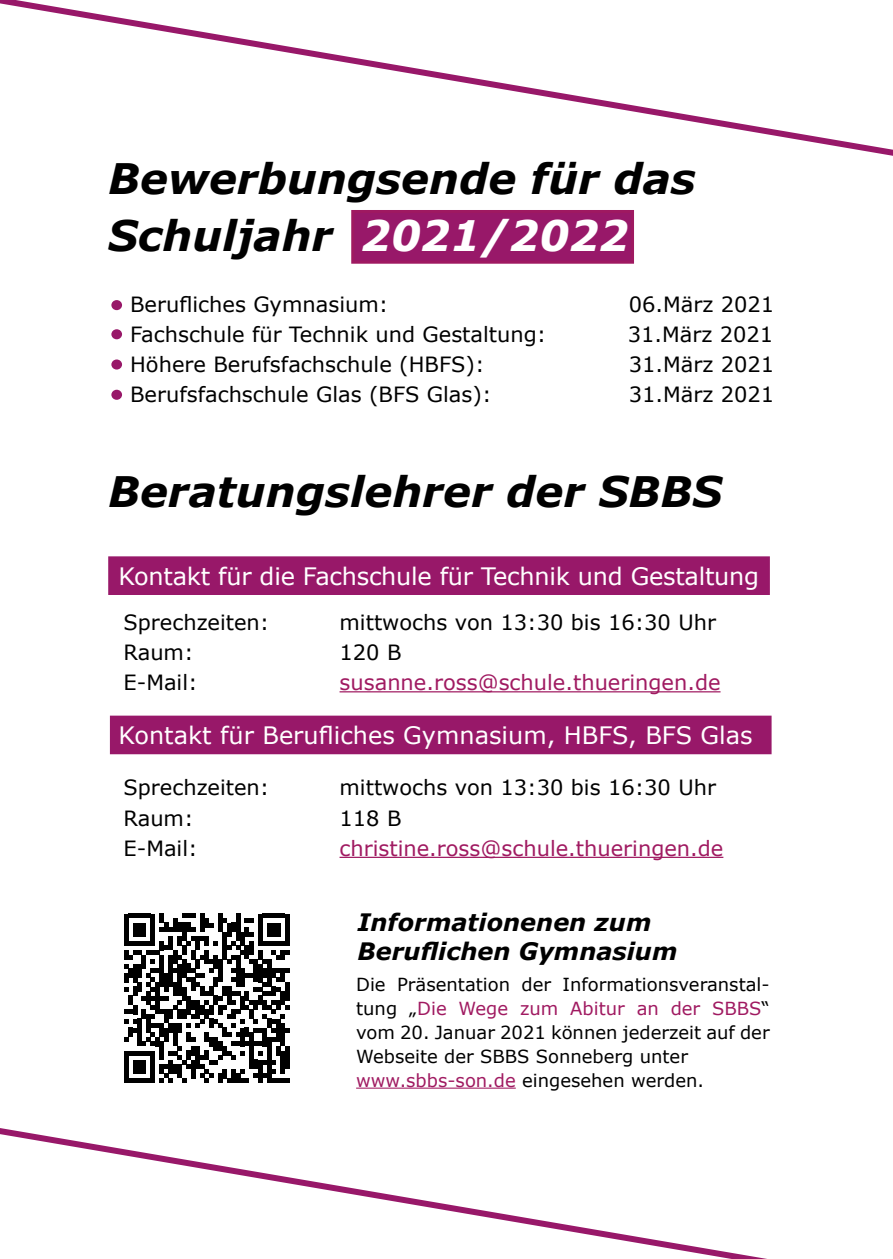
<style>
.page{position:relative;width:893px;height:1259px;background:#fff}
.page>*{position:absolute;margin:0;border:0;box-sizing:border-box;transform-origin:0 0}
.t1{font:italic 700 42px/57px "Verdana";color:#000}
.t2{font:24px "Verdana";letter-spacing:-.01em;color:#fff}
.t3{font:italic 700 24px/28.8px "Verdana";color:#000}
.t4{font:21px "Verdana";color:#000}
.t5{font:21px "Verdana";color:#a01a61}
.t6{font:18px/24px "Verdana";color:#000}
.s1{color:#fff}
.s2{color:#a01a61}
</style>
<div class="page">
<div style="left:110px;top:715px;width:662px;height:39px;background:#981869;border:3px solid #981869"></div>
<div style="left:108px;top:556px;width:662px;height:39px;background:#981869;border:3px solid #981869"></div>
<svg style="left:0;top:0;width:893px;height:370px"></svg>
<svg style="left:0;top:1082px;width:767px;height:177px"></svg>
<hr style="left:340px;top:691px;width:380px;height:1px;background:#a01a61">
<hr style="left:340px;top:856px;width:383px;height:2px;background:#a01a61">
<div style="left:351px;top:210px;width:283px;height:54px;background:#981869;border:3px solid #9f1961"></div>
<hr style="left:356px;top:1087px;width:160px;height:1px;background:#a01a61">
<div style="left:111px;top:300px;width:11px;height:10px;background:#981869;border-radius:50%"></div>
<div style="left:111px;top:329px;width:11px;height:10px;background:#981869;border-radius:50%"></div>
<div style="left:111px;top:359px;width:11px;height:10px;background:#981869;border-radius:50%"></div>
<div style="left:111px;top:390px;width:11px;height:10px;background:#981869;border-radius:50%"></div>
<svg style="left:124px;top:913px;width:166px;height:169px"></svg>
<h1 class="t1" style="left:108px;top:149px;width:589px">Bewerbungsende für das<br>Schuljahr <span class="s1">2021/2022</span></h1>
<p class="t4" style="left:130px;top:290px;width:260px">Berufliches Gymnasium:</p>
<p class="t4" style="left:629px;top:290px;width:147px">06.März 2021</p>
<p class="t4" style="left:130px;top:320px;width:418px">Fachschule für Technik und Gestaltung:</p>
<p class="t4" style="left:628px;top:320px;width:147px">31.März 2021</p>
<p class="t4" style="left:130px;top:350px;width:356px">Höhere Berufsfachschule (HBFS):</p>
<p class="t4" style="left:629px;top:350px;width:147px">31.März 2021</p>
<p class="t4" style="left:130px;top:380px;width:363px">Berufsfachschule Glas (BFS Glas):</p>
<p class="t4" style="left:629px;top:380px;width:147px">31.März 2021</p>
<h1 class="t1" style="left:108px;top:462px;width:616px">Beratungslehrer der SBBS</h1>
<p class="t2" style="left:119px;top:559px;width:642px">Kontakt für die Fachschule für Technik und Gestaltung</p>
<p class="t4" style="left:124px;top:608px;width:147px">Sprechzeiten:</p>
<p class="t4" style="left:340px;top:608px;width:378px">mittwochs von 13:30 bis 16:30 Uhr</p>
<p class="t4" style="left:124px;top:638px;width:72px">Raum:</p>
<p class="t4" style="left:340px;top:638px;width:63px">120 B</p>
<p class="t4" style="left:124px;top:668px;width:76px">E-Mail:</p>
<p class="t5" style="left:340px;top:668px;width:383px">susanne.ross@schule.thueringen.de</p>
<p class="t2" style="left:119px;top:719px;width:635px">Kontakt für Berufliches Gymnasium, HBFS, BFS Glas</p>
<p class="t4" style="left:124px;top:773px;width:147px">Sprechzeiten:</p>
<p class="t4" style="left:340px;top:773px;width:378px">mittwochs von 13:30 bis 16:30 Uhr</p>
<p class="t4" style="left:124px;top:803px;width:72px">Raum:</p>
<p class="t4" style="left:340px;top:803px;width:63px">118 B</p>
<p class="t4" style="left:124px;top:833px;width:76px">E-Mail:</p>
<p class="t5" style="left:340px;top:833px;width:385px">christine.ross@schule.thueringen.de</p>
<p class="t3" style="left:357px;top:907px;width:321px">Informationenen zum<br>Beruflichen Gymnasium</p>
<p class="t6" style="left:356px;top:971px;width:415px">Die Präsentation der Informationsveranstal&shy;tung „<span class="s2">Die Wege zum Abitur an der SBBS</span>“ vom 20. Januar 2021 können jederzeit auf der Webseite der SBBS Sonneberg unter <span class="s2">www.sbbs-son.de</span> eingesehen werden.</p>
</div>
